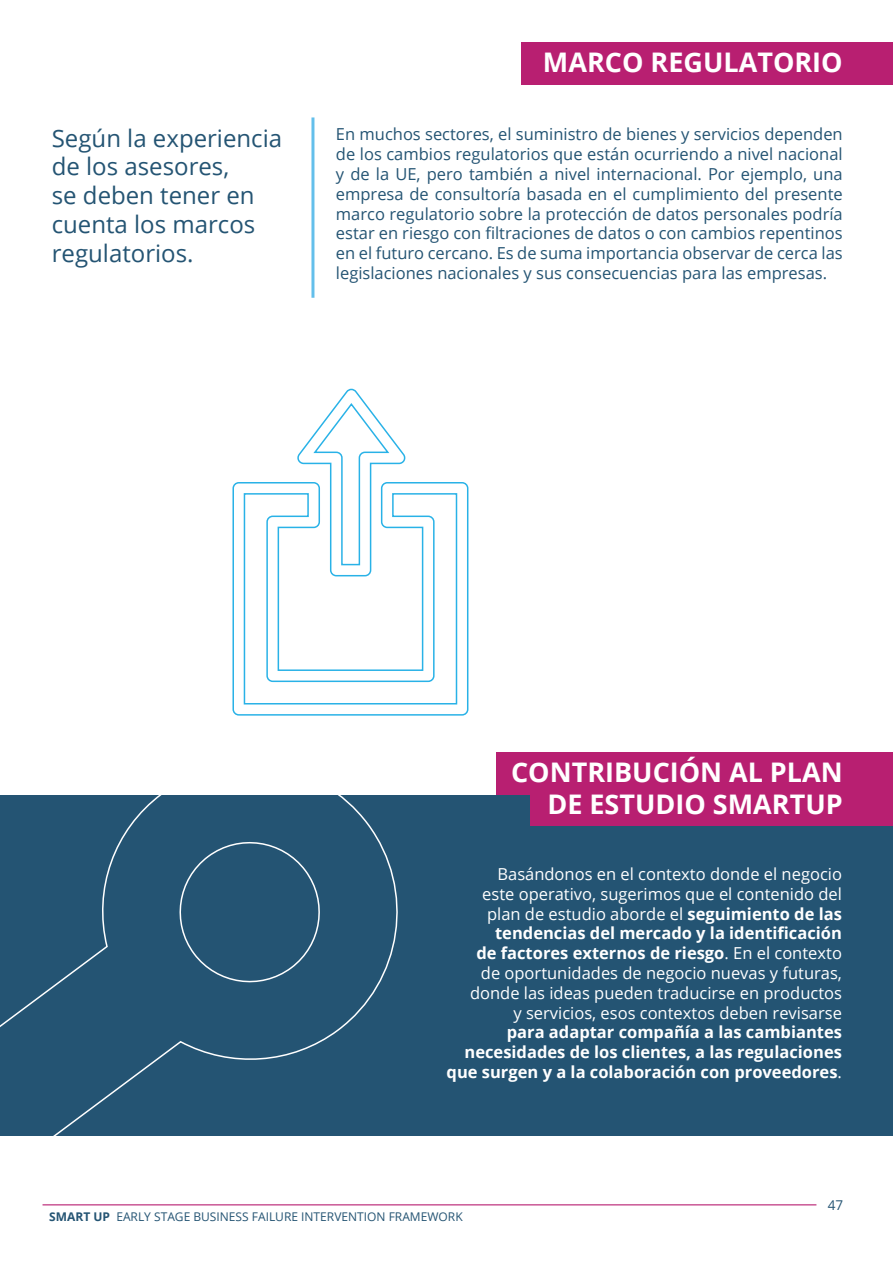
<style>
.page{position:relative;width:893px;height:1263px;background:#fff}
.page>*{position:absolute;margin:0;border:0;box-sizing:border-box;transform-origin:0 0}
.t1{font:700 27px/32.4px "Open Sans";color:#fff;text-align:right}
.t2{font:24px/28.8px "Open Sans";color:#245473}
.t3{font:16.5px/19.8px "Open Sans";color:#245473;text-align:justify}
.t4{font:16.5px/19.8px "Open Sans";color:#fff;text-align:right}
.t5{font:13.5px "Open Sans";color:#245473}
.t6{font:12px "Open Sans";color:#245473}
.s1{font-weight:700}
</style>
<div class="page">
<div style="left:0;top:795px;width:893px;height:340px;background:#245473"></div>
<svg style="left:0;top:795px;width:416px;height:341px"></svg>
<hr style="left:43px;top:1204px;width:773px;height:1px;background:#b81f71">
<div style="left:530px;top:783px;width:363px;height:43px;background:#b81f71"></div>
<div style="left:497px;top:753px;width:396px;height:42px;background:#b81f71"></div>
<div style="left:522px;top:43px;width:371px;height:42px;background:#b81f71"></div>
<hr style="left:311px;top:117px;width:3px;height:181px;background:#63bfeb">
<svg style="left:232px;top:482px;width:237px;height:234px"></svg>
<svg style="left:296px;top:388px;width:111px;height:189px"></svg>
<p class="t1" style="left:543px;top:45px;width:301px">MARCO REGULATORIO</p>
<p class="t2" style="left:52px;top:123px;width:232px">Según la experiencia de los asesores,<br>se deben tener en cuenta los marcos regulatorios.</p>
<p class="t3" style="left:336px;top:124px;width:508px">En muchos sectores, el suministro de bienes y servicios dependen de los cambios regulatorios que están ocurriendo a nivel nacional y de la UE, pero también a nivel internacional. Por ejemplo, una empresa de consultoría basada en el cumplimiento del presente marco regulatorio sobre la protección de datos personales podría estar en riesgo con filtraciones de datos o con cambios repentinos en el futuro cercano. Es de suma importancia observar de cerca las legislaciones nacionales y sus consecuencias para las empresas.</p>
<p class="t1" style="left:511px;top:755px;width:333px">CONTRIBUCIÓN AL PLAN<br>DE ESTUDIO SMARTUP</p>
<p class="t4" style="left:447px;top:864px;width:397px">Basándonos en el contexto donde el negocio<br>este operativo, sugerimos que el contenido del plan de estudio aborde el <span class="s1">seguimiento de las tendencias del mercado y la identificación<br>de factores externos de riesgo</span>. En el contexto<br>de oportunidades de negocio nuevas y futuras, donde las ideas pueden traducirse en productos<br>y servicios, esos contextos deben revisarse<br><span class="s1">para adaptar compañía a las cambiantes necesidades de los clientes, a las regulaciones que surgen y a la colaboración con proveedores</span>.</p>
<p class="t6" style="left:49px;top:1209px;width:415px"><span class="s1">SMART UP</span> EARLY STAGE BUSINESS FAILURE INTERVENTION FRAMEWORK</p>
<p class="t5" style="left:828px;top:1196px;width:17px">47</p>
</div>
